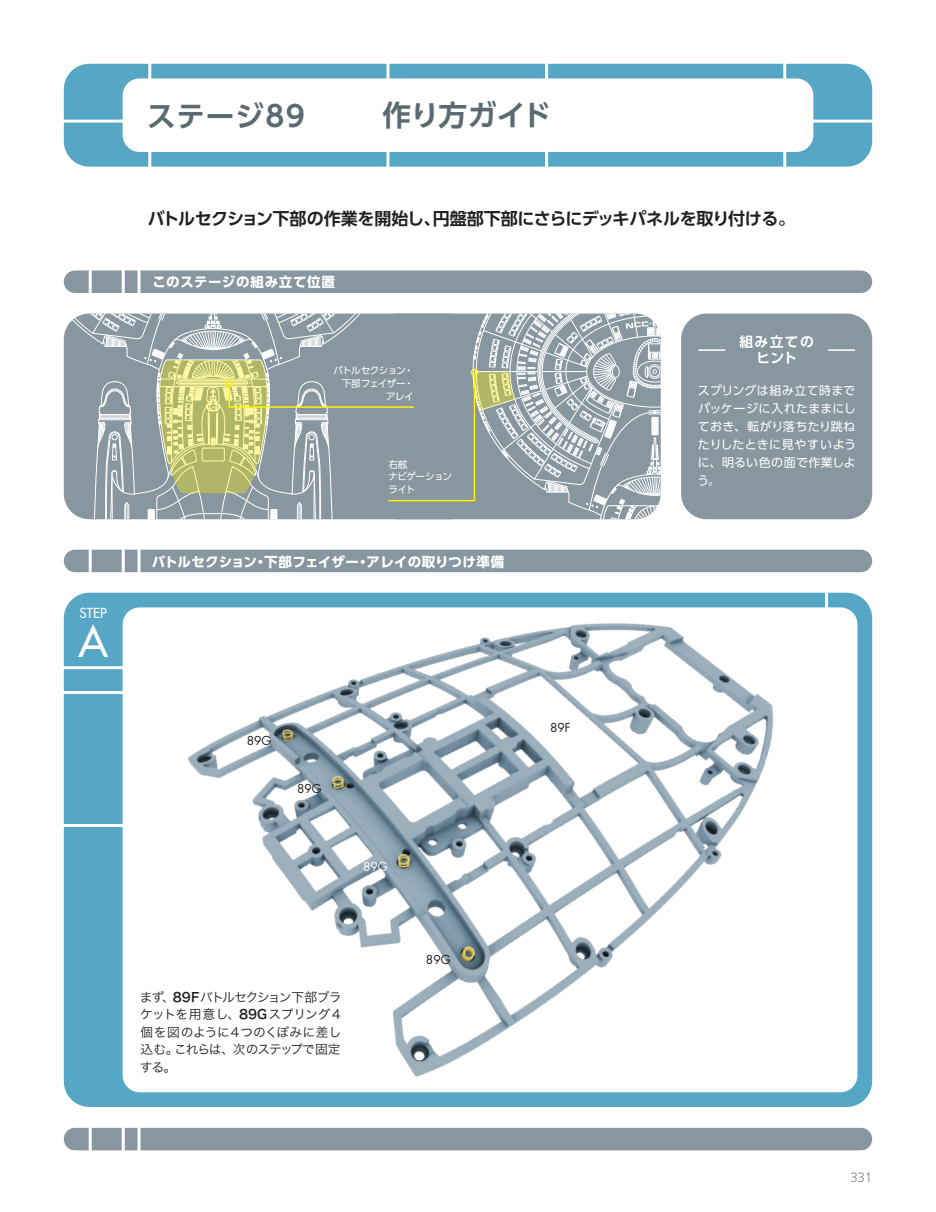
<style>
.page{position:relative;width:936px;height:1212px;background:#fff}
.page>*{position:absolute;margin:0;border:0;box-sizing:border-box;transform-origin:0 0}
.t1{font:500 42px "Futura Std";color:#fff}
.t2{font:700 28.65px "UD Shin Go Pro De";letter-spacing:.02em;color:#5a6a72}
.t3{font:700 16.95px "UD Shin Go Pro De";letter-spacing:-.015em;color:#231f20}
.t4{font:700 13.8px/15.8px "UD Shin Go Pro De";letter-spacing:.095em;color:#fff;text-align:center}
.t5{font:700 13.5px "UD Shin Go Pro";letter-spacing:.03em;color:#fff}
.t6{font:700 13.5px "UD Shin Go Pro";letter-spacing:.05em;color:#fff}
.t7{font:500 13.5px "Futura Std";color:#fff}
.t8{font:300 13.5px "Frutiger LT Std";color:#828688}
.t9{font:12.75px/17.5px "Hira Kaku Pro W3";letter-spacing:-.03em;color:#231f20;text-align:justify}
.t10{font:12px/18px "UD Shin Go Pro";letter-spacing:.025em;color:#fff;text-align:justify}
.t11{font:12px "Futura Std";color:#231f20}
.t12{font:12px "Futura Std";color:#fff}
.t13{font:9.6px/12.8px "UD Shin Go Pro";letter-spacing:-.055em;color:#fff}
.s1{font-family:"Hira Kaku Pro W6"}
</style>
<div class="page">
<div style="left:64px;top:1128px;width:808px;height:22px;background:#87969f;border-radius:11px"></div>
<hr style="left:137px;top:1123px;width:3px;height:43px;background:#fff">
<hr style="left:122px;top:1121px;width:3px;height:45px;background:#fff">
<hr style="left:89px;top:1121px;width:3px;height:45px;background:#fff">
<div style="left:64px;top:64px;width:808px;height:103px;background:#56a6c6;border-radius:26px"></div>
<div style="left:123px;top:78px;width:690px;height:74px;background:#fff;border-radius:17px"></div>
<hr style="left:148px;top:52px;width:3px;height:129px;background:#fff">
<hr style="left:783px;top:52px;width:3px;height:129px;background:#fff">
<hr style="left:545px;top:52px;width:3px;height:129px;background:#fff">
<hr style="left:386px;top:52px;width:3px;height:129px;background:#fff">
<hr style="left:33px;top:120px;width:866px;height:3px;background:#fff">
<div style="left:64px;top:270px;width:808px;height:23px;background:#87969f;border-radius:11px"></div>
<hr style="left:137px;top:255px;width:3px;height:44px;background:#fff">
<hr style="left:122px;top:255px;width:3px;height:44px;background:#fff">
<hr style="left:89px;top:255px;width:3px;height:44px;background:#fff">
<div style="left:64px;top:550px;width:808px;height:22px;background:#87969f;border-radius:11px"></div>
<hr style="left:137px;top:534px;width:3px;height:44px;background:#fff">
<hr style="left:122px;top:534px;width:3px;height:44px;background:#fff">
<hr style="left:89px;top:534px;width:3px;height:44px;background:#fff">
<div style="left:64px;top:593px;width:808px;height:514px;background:#56a6c6;border-radius:26px"></div>
<div style="left:123px;top:607px;width:734px;height:485px;background:#fff;border-radius:17px"></div>
<hr style="left:58px;top:666px;width:79px;height:3px;background:#fff">
<hr style="left:58px;top:691px;width:79px;height:3px;background:#fff">
<hr style="left:58px;top:824px;width:79px;height:3px;background:#fff">
<hr style="left:825px;top:593px;width:3px;height:58px;background:#fff">
<div style="left:681px;top:314px;width:191px;height:205px;background:#87969f;border-radius:26px"></div>
<img style="left:171px;top:598px;width:667px;height:479px">
<hr style="left:828px;top:349px;width:27px;height:2px;background:#fff">
<hr style="left:698px;top:349px;width:27px;height:2px;background:#fff">
<svg style="left:64px;top:314px;width:597px;height:206px;background:#9ea9a6"></svg>
<p class="t7" style="left:80px;top:604px;width:29px">STEP</p>
<h1 class="t1" style="left:78px;top:615px;width:31px">A</h1>
<h2 class="t2" style="left:147px;top:92px;width:159px">ステージ89</h2>
<h2 class="t2" style="left:382px;top:91px;width:170px">作り方ガイド</h2>
<h3 class="t3" style="left:148px;top:205px;width:649px">バトルセクション下部の作業を開始し、円盤部下部にさらにデッキパネルを取り付ける。</h3>
<p class="t6" style="left:152px;top:271px;width:184px">このステージの組み立て位置</p>
<p class="t13" style="left:333px;top:364px;width:82px;text-align:right">バトルセクション・下部フェイザー・アレイ</p>
<p class="t13" style="left:388px;top:457px;width:65px">右舷<br>ナビゲーションライト</p>
<p class="t5" style="left:152px;top:550px;width:354px">バトルセクション・下部フェイザー・アレイの取りつけ準備</p>
<p class="t11" style="left:247px;top:733px;width:26px">89G</p>
<p class="t11" style="left:297px;top:781px;width:26px">89G</p>
<p class="t12" style="left:363px;top:859px;width:26px">89G</p>
<p class="t11" style="left:550px;top:720px;width:22px">89F</p>
<p class="t4" style="left:739px;top:334px;width:76px">組み立てのヒント</p>
<p class="t10" style="left:697px;top:381px;width:161px">スプリングは組み立て時までパッケージに入れたままにしておき、転がり落ちたり跳ねたりしたときに見やすいように、明るい色の面で作業しよう。</p>
<p class="t9" style="left:140px;top:987px;width:203px">まず、<span class="s1">89F</span>バトルセクション下部ブラケットを用意し、<span class="s1">89G</span>スプリング4個を図のように4つのくぼみに差し込む。これらは、次のステップで固定する。</p>
<p class="t11" style="left:426px;top:952px;width:26px">89G</p>
<p class="t8" style="left:850px;top:1170px;width:23px">331</p>
</div>
